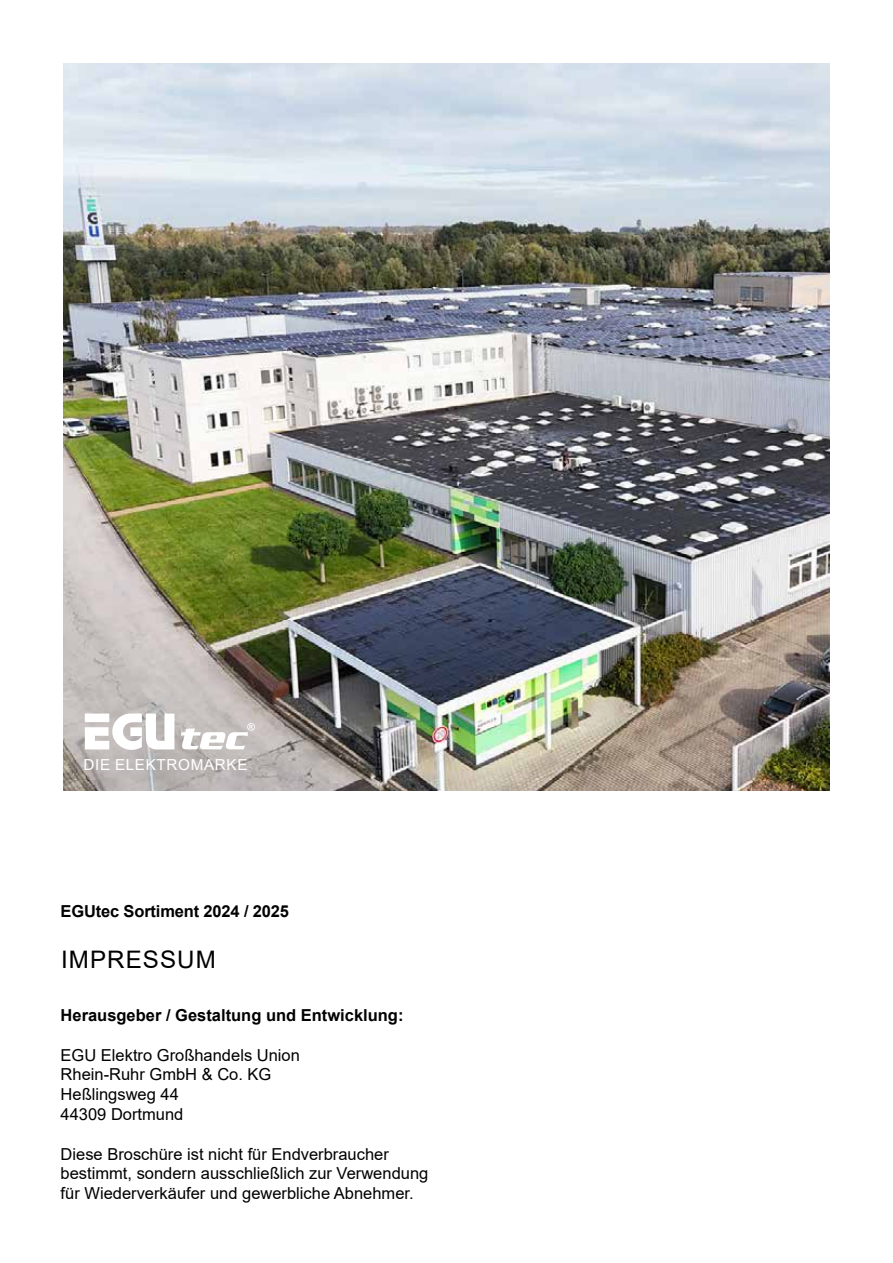
<style>
.page{position:relative;width:893px;height:1263px;background:#fff}
.page>*{position:absolute;margin:0;border:0;box-sizing:border-box;transform-origin:0 0}
.t1{font:24.15px "Arial";letter-spacing:.045em;color:#000}
.t2{font:16.5px/19.8px "Arial";color:#000}
.t3{font:700 16.5px "Arial";color:#000}
.t4{font:15.15px "Arial";letter-spacing:.045em;color:#fff}
</style>
<div class="page">
<img style="left:64px;top:64px;width:765px;height:727px">
<svg style="left:85px;top:713px;width:89px;height:39px"></svg>
<svg style="left:181px;top:723px;width:74px;height:26px"></svg>
<p class="t4" style="left:83px;top:754px;width:166px">DIE ELEKTROMARKE</p>
<p class="t3" style="left:61px;top:900px;width:230px">EGUtec Sortiment 2024 / 2025</p>
<h1 class="t1" style="left:61px;top:943px;width:156px">IMPRESSUM</h1>
<p class="t3" style="left:61px;top:1003px;width:344px">Herausgeber / Gestaltung und Entwicklung:</p>
<p class="t2" style="left:61px;top:1045px;width:241px">EGU Elektro Großhandels Union<br>Rhein-Ruhr GmbH &amp; Co. KG<br>Heßlingsweg 44<br>44309 Dortmund</p>
<p class="t2" style="left:61px;top:1144px;width:369px">Diese Broschüre ist nicht für Endverbraucher bestimmt, sondern ausschließlich zur Verwendung für Wiederverkäufer und gewerbliche Abnehmer.</p>
</div>
